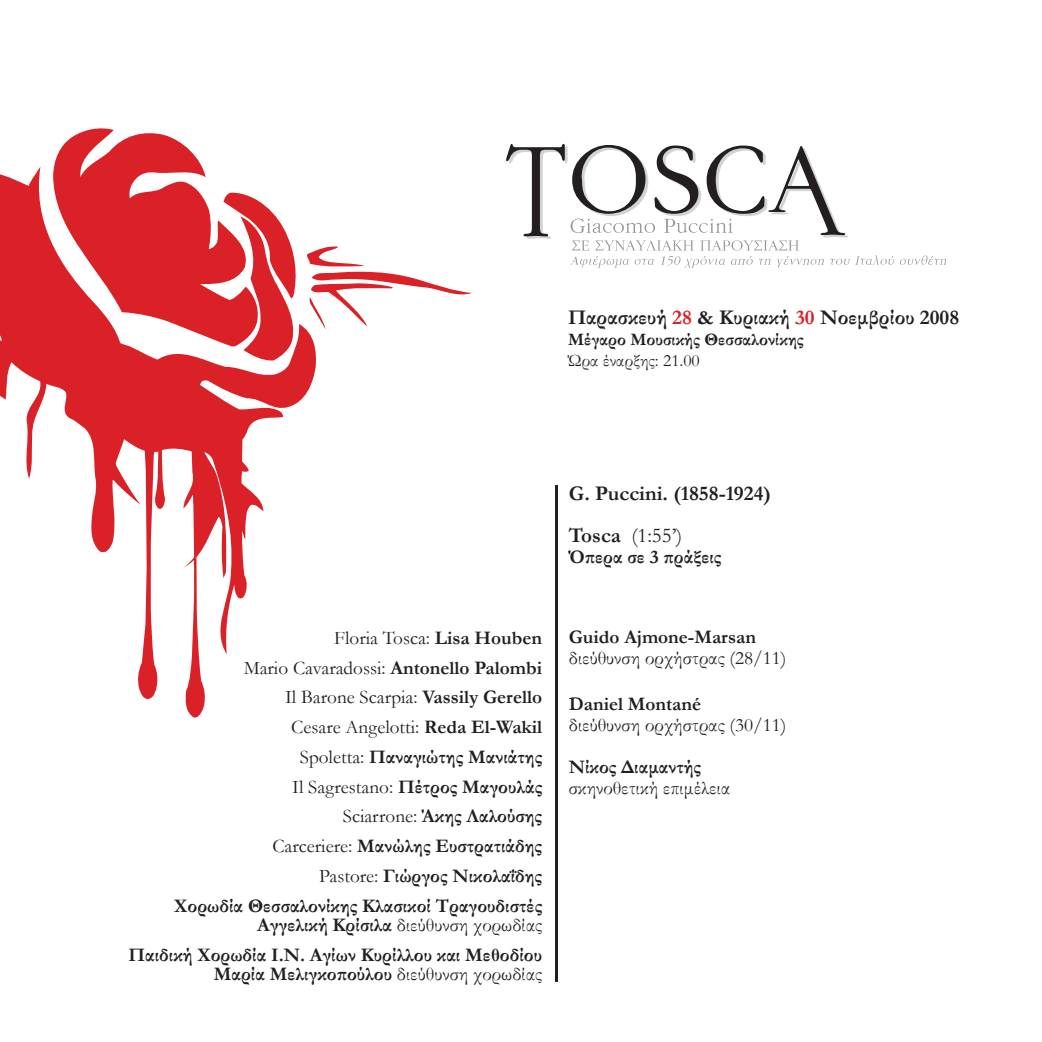
<style>
.page{position:relative;width:1042px;height:1042px;background:#fff}
.page>*{position:absolute;margin:0;border:0;box-sizing:border-box;transform-origin:0 0}
.t1{font:700 21px/42px "Garamond";color:#231f20}
.t2{font:700 19.25px/29.8px "Garamond";color:#231f20;text-align:right}
.t3{font:19.25px "Garamond";color:#231f20}
.t4{font:700 17.5px "Garamond";color:#231f20}
.t5{font:17.5px "Garamond";color:#231f20}
.s1{color:#da2128}
.s2{font-weight:400}
</style>
<div class="page">
<svg style="left:54px;top:128px;width:148px;height:39px;fill:#da2128"></svg>
<svg style="left:0;top:167px;width:316px;height:551px"></svg>
<svg style="left:223px;top:193px;width:249px;height:168px"></svg>
<div style="left:154px;top:199px;width:46px;height:53px;background:#da2128"></div>
<svg style="left:855px;top:255px;width:39px;height:10px"></svg>
<svg style="left:900px;top:255px;width:46px;height:10px"></svg>
<svg style="left:506px;top:144px;width:343px;height:124px"></svg>
<hr style="left:555px;top:485px;width:2px;height:496px;background:#231f20">
<p class="t1" style="left:568px;top:297px;width:393px">Παρασκευή <span class="s1">28</span> &amp; Κυριακή <span class="s1">30</span> Νοεμβρίου 2008</p>
<p class="t4" style="left:568px;top:328px;width:237px">Μέγαρο Μουσικής Θεσσαλονίκης</p>
<p class="t5" style="left:568px;top:349px;width:133px">Ώρα έναρξης: 21.00</p>
<p class="t2" style="left:174px;top:623px;width:369px"><span class="s2">Floria Tosca:</span> Lisa Houben<br><span class="s2">Mario Cavaradossi:</span> Antonello Palombi<br><span class="s2">Il Barone Scarpia:</span> Vassily Gerello<br><span class="s2">Cesare Angelotti:</span> Reda El-Wakil<br><span class="s2">Spoletta:</span> Παναγιώτης Μανιάτης<br><span class="s2">Il Sagrestano:</span> Πέτρος Μαγουλάς<br><span class="s2">Sciarrone:</span> Άκης Λαλούσης<br><span class="s2">Carceriere:</span> Μανώλης Ευστρατιάδης<br><span class="s2">Pastore:</span> Γιώργος Νικολαΐδης<br>Χορωδία Θεσσαλονίκης Κλασικοί Τραγουδιστές</p>
<p class="t2" style="left:128px;top:910px;width:415px">Αγγελική Κρίσιλα <span class="s2">διεύθυνση χορωδίας<br></span>Παιδική Χορωδία Ι.Ν. Αγίων Κυρίλλου και Μεθοδίου</p>
<p class="t2" style="left:214px;top:959px;width:330px">Μαρία Μελιγκοπούλου <span class="s2">διεύθυνση χορωδίας</span></p>
<p class="t1" style="left:569px;top:472px;width:204px">G. Puccini. (1858-1924)<br>Tosca <span class="s2">(1:55’)</span></p>
<p class="t2" style="left:569px;top:542px;width:154px">Όπερα σε 3 πράξεις</p>
<p class="t2" style="left:569px;top:622px;width:189px">Guido Ajmone-Marsan</p>
<p class="t3" style="left:569px;top:645px;width:219px">διεύθυνση ορχήστρας (28/11)</p>
<p class="t2" style="left:569px;top:689px;width:134px">Daniel Montané</p>
<p class="t3" style="left:569px;top:712px;width:219px">διεύθυνση ορχήστρας (30/11)</p>
<p class="t2" style="left:569px;top:752px;width:134px">Νίκος Διαμαντής</p>
<p class="t3" style="left:569px;top:775px;width:163px">σκηνοθετική επιμέλεια</p>
</div>
